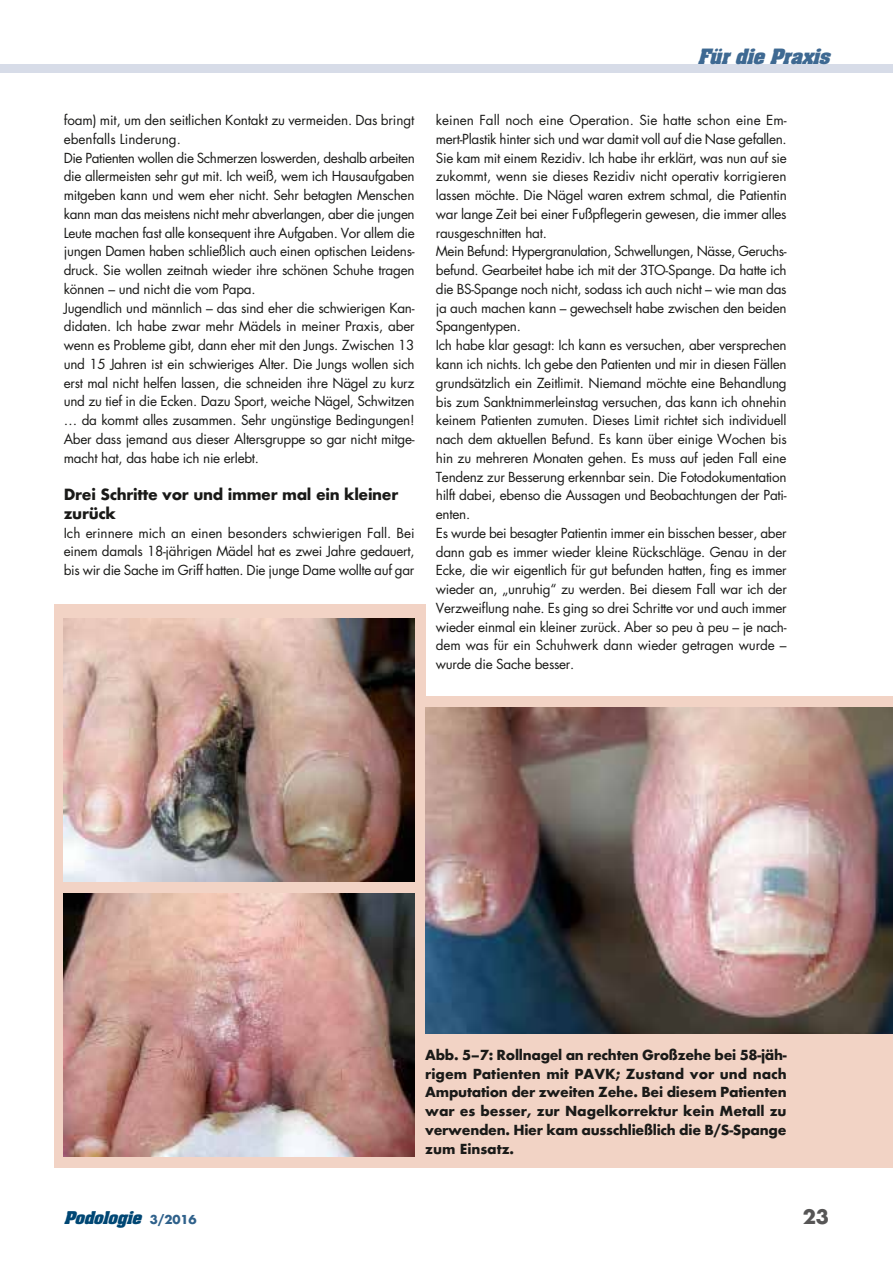
<style>
.page{position:relative;width:893px;height:1263px;background:#fff}
.page>*{position:absolute;margin:0;border:0;box-sizing:border-box;transform-origin:0 0}
.t1{font:700 19.5px "Futura";color:#575656}
.t2{font:italic 700 18px "Aachen";color:#3e6992}
.t3{font:700 15px/18.8px "Futura";letter-spacing:-.02em;color:#1a1a18}
.t4{font:italic 700 15px "Aachen";color:#004774}
.t5{font:13.5px/18.8px "Futura";letter-spacing:-.02em;color:#1a1a18}
.t6{font:700 13.5px/18.8px "Futura";letter-spacing:-.02em;color:#1a1a18;text-align:justify}
.s1{font-family:"Futura";font-style:normal;font-size:12px;color:#2f618b}
</style>
<div class="page">
<div style="left:54px;top:604px;width:371px;height:563px;background:#f2d3c5"></div>
<div style="left:54px;top:696px;width:839px;height:471px;background:#f2d3c5"></div>
<div style="left:0;top:64px;width:893px;height:9px;background:#d7dce8"></div>
<img style="left:64px;top:618px;width:351px;height:263px">
<img style="left:64px;top:893px;width:351px;height:264px">
<img style="left:425px;top:707px;width:468px;height:326px">
<p class="t5" style="left:64px;top:111px;width:353px">foam) mit, um den seitlichen Kontakt zu vermeiden. Das bringt ebenfalls Linderung.<br>Die Patienten wollen die Schmerzen loswerden, deshalb arbeiten die allermeisten sehr gut mit. Ich weiß, wem ich Hausaufgaben mitgeben kann und wem eher nicht. Sehr betagten Menschen kann man das meistens nicht mehr abverlangen, aber die jungen Leute machen fast alle konsequent ihre Aufgaben. Vor allem die jungen Damen haben schließlich auch einen optischen Leidens&shy;druck. Sie wollen zeitnah wieder ihre schönen Schuhe tragen können – und nicht die vom Papa.<br>Jugendlich und männlich – das sind eher die schwierigen Kan&shy;didaten. Ich habe zwar mehr Mädels in meiner Praxis, aber wenn es Probleme gibt, dann eher mit den Jungs. Zwischen 13 und 15 Jahren ist ein schwieriges Alter. Die Jungs wollen sich erst mal nicht helfen lassen, die schneiden ihre Nägel zu kurz und zu tief in die Ecken. Dazu Sport, weiche Nägel, Schwitzen … da kommt alles zusammen. Sehr ungünstige Bedingungen!<br>Aber dass jemand aus dieser Altersgruppe so gar nicht mitge&shy;macht hat, das habe ich nie erlebt.</p>
<p class="t3" style="left:64px;top:485px;width:336px">Drei Schritte vor und immer mal ein kleiner zurück</p>
<p class="t5" style="left:64px;top:523px;width:352px;text-align:justify">Ich erinnere mich an einen besonders schwierigen Fall. Bei einem damals 18-jährigen Mädel hat es zwei Jahre gedauert, bis wir die Sache im Griff hatten. Die junge Dame wollte auf gar</p>
<h2 class="t2" style="left:697px;top:43px;width:140px">FürdiePraxis</h2>
<p class="t5" style="left:436px;top:111px;width:352px">keinen Fall noch eine Operation. Sie hatte schon eine Em&shy;mert-Plastik hinter sich und war damit voll auf die Nase gefallen.<br>Sie kam mit einem Rezidiv. Ich habe ihr erklärt, was nun auf sie zukommt, wenn sie dieses Rezidiv nicht operativ korrigieren lassen möchte. Die Nägel waren extrem schmal, die Patientin war lange Zeit bei einer Fußpflegerin gewesen, die immer alles rausgeschnitten hat.<br>Mein Befund: Hypergranulation, Schwellungen, Nässe, Geruchs&shy;befund. Gearbeitet habe ich mit der 3TO-Spange. Da hatte ich die BS-Spange noch nicht, sodass ich auch nicht – wie man das ja auch machen kann – gewechselt habe zwischen den beiden Spangentypen.<br>Ich habe klar gesagt: Ich kann es versuchen, aber versprechen kann ich nichts. Ich gebe den Patienten und mir in diesen Fällen grundsätzlich ein Zeitlimit. Niemand möchte eine Behandlung bis zum Sanktnimmerleinstag versuchen, das kann ich ohnehin keinem Patienten zumuten. Dieses Limit richtet sich individuell nach dem aktuellen Befund. Es kann über einige Wochen bis hin zu mehreren Monaten gehen. Es muss auf jeden Fall eine Tendenz zur Besserung erkennbar sein. Die Fotodokumentation hilft dabei, ebenso die Aussagen und Beobachtungen der Pati&shy;enten.<br>Es wurde bei besagter Patientin immer ein bisschen besser, aber dann gab es immer wieder kleine Rückschläge. Genau in der Ecke, die wir eigentlich für gut befunden hatten, fing es immer</p>
<p class="t5" style="left:436px;top:579px;width:352px;text-align:justify">wieder an, „unruhig“ zu werden. Bei diesem Fall war ich der Verzweiflung nahe. Es ging so drei Schritte vor und auch immer wieder einmal ein kleiner zurück. Aber so peu à peu – je nach&shy;dem was für ein Schuhwerk dann wieder getragen wurde – wurde die Sache besser.</p>
<p class="t6" style="left:425px;top:1045px;width:363px">Abb. 5–7: Rollnagel an rechten Großzehe bei 58-jäh&shy;rigem Patienten mit PAVK; Zustand vor und nach Amputation der zweiten Zehe. Bei diesem Patienten war es besser, zur Nagelkorrektur kein Metall zu verwenden. Hier kam ausschließlich die B/S-Spange zum Einsatz.</p>
<p class="t4" style="left:64px;top:1207px;width:134px">Podologie <span class="s1">3 / 2 0 1 6</span></p>
<h1 class="t1" style="left:803px;top:1202px;width:28px">23</h1>
</div>
